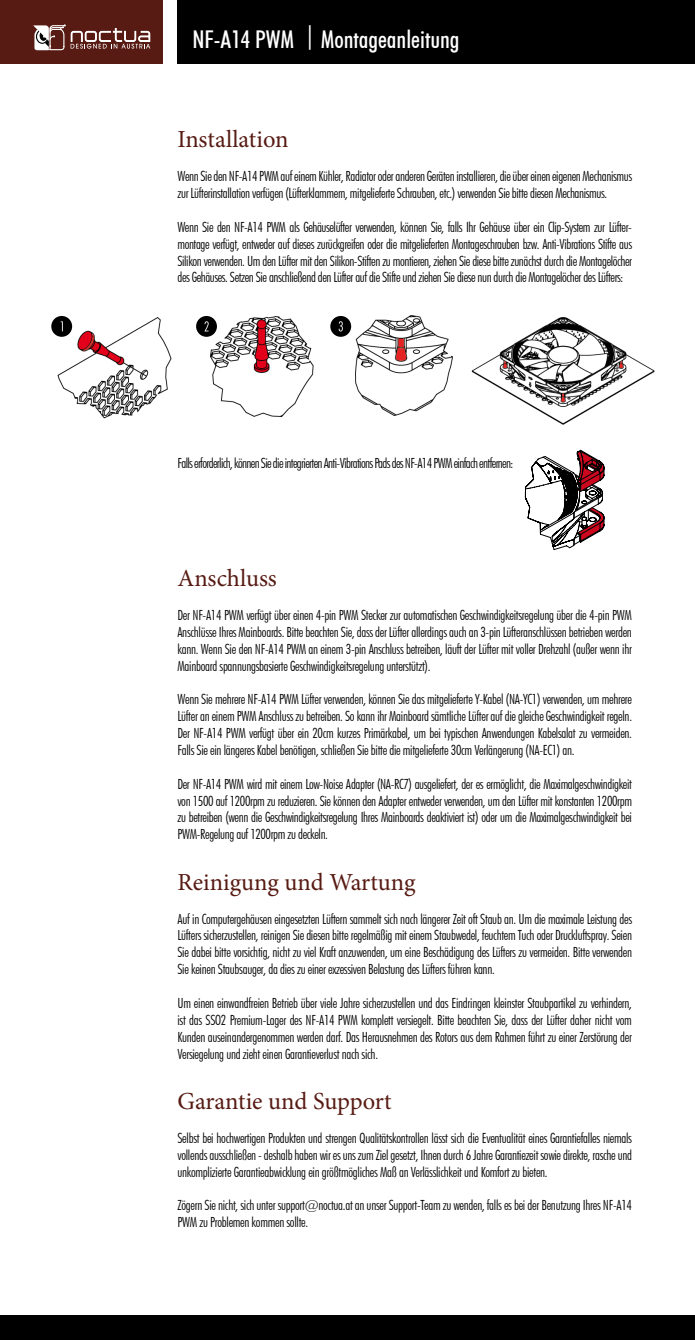
<style>
.page{position:relative;width:695px;height:1340px;background:#fff}
.page>*{position:absolute;margin:0;border:0;box-sizing:border-box;transform-origin:0 0}
.t1{font:24.5px "Minion Pro";color:#571b13}
.t2{font:500 condensed 24.5px "Futura BT";color:#fff}
.t3{font:300 condensed 14px/16.8px "Futura BT";letter-spacing:-.025em;color:#000;text-align:justify}
.t4{font:300 condensed 14px "Futura BT";letter-spacing:-.045em;color:#000}
</style>
<div class="page">
<div style="left:177px;top:0;width:517px;height:63px;background:#000"></div>
<div style="left:0;top:0;width:162px;height:63px;background:#571b13"></div>
<div style="left:0;top:1315px;width:694px;height:24px;background:#000"></div>
<svg style="left:33px;top:24px;width:117px;height:27px"></svg>
<svg style="left:51px;top:316px;width:21px;height:21px"></svg>
<div style="left:330px;top:316px;width:21px;height:21px;background:#000;border-radius:50%"></div>
<svg style="left:338px;top:321px;width:5px;height:10px"></svg>
<div style="left:196px;top:316px;width:21px;height:21px;background:#000;border-radius:50%"></div>
<svg style="left:204px;top:321px;width:5px;height:10px"></svg>
<img style="left:355px;top:315px;width:97px;height:101px">
<img style="left:210px;top:317px;width:103px;height:100px">
<img style="left:55px;top:316px;width:117px;height:103px">
<img style="left:471px;top:317px;width:184px;height:108px">
<svg style="left:524px;top:449px;width:81px;height:101px"></svg>
<h1 class="t2" style="left:192px;top:24px;width:268px">NF-A14 PWM | Montageanleitung</h1>
<h1 class="t1" style="left:177px;top:123px;width:113px">Installation</h1>
<p class="t3" style="left:177px;top:168px;width:456px">Wenn Sie den NF-A14 PWM auf einem Kühler, Radiator oder anderen Geräten installieren, die über einen eigenen Mechanismus zur Lüfterinstallation verfügen (Lüfterklammern, mitgelieferte Schrauben, etc.) verwenden Sie bitte diesen Mechanismus.</p>
<p class="t3" style="left:177px;top:218px;width:456px">Wenn Sie den NF-A14 PWM als Gehäuselüfter verwenden, können Sie, falls Ihr Gehäuse über ein Clip-System zur Lüfter&shy;montage verfügt, entweder auf dieses zurückgreifen oder die mitgelieferten Montageschrauben bzw. Anti-Vibrations Stifte aus Silikon verwenden. Um den Lüfter mit den Silikon-Stiften zu montieren, ziehen Sie diese bitte zunächst durch die Montagelöcher des Gehäuses. Setzen Sie anschließend den Lüfter auf die Stifte und ziehen Sie diese nun durch die Montagelöcher des Lüfters:</p>
<p class="t4" style="left:177px;top:454px;width:337px">Falls erforderlich, können Sie die integrierten Anti-Vibrations Pads des NF-A14 PWM einfach entfernen:</p>
<h1 class="t1" style="left:177px;top:562px;width:101px">Anschluss</h1>
<p class="t3" style="left:177px;top:606px;width:456px">Der NF-A14 PWM verfügt über einen 4-pin PWM Stecker zur automatischen Geschwindigkeitsregelung über die 4-pin PWM Anschlüsse Ihres Mainboards. Bitte beachten Sie, dass der Lüfter allerdings auch an 3-pin Lüfteranschlüssen betrieben werden kann. Wenn Sie den NF-A14 PWM an einem 3-pin Anschluss betreiben, läuft der Lüfter mit voller Drehzahl (außer wenn ihr Mainboard spannungsbasierte Geschwindigkeitsregelung unterstützt).</p>
<p class="t3" style="left:177px;top:690px;width:456px">Wenn Sie mehrere NF-A14 PWM Lüfter verwenden, können Sie das mitgelieferte Y-Kabel (NA-YC1) verwenden, um mehrere Lüfter an einem PWM Anschluss zu betreiben. So kann ihr Mainboard sämtliche Lüfter auf die gleiche Geschwindigkeit regeln.<br>Der NF-A14 PWM verfügt über ein 20cm kurzes Primärkabel, um bei typischen Anwendungen Kabelsalat zu vermeiden.<br>Falls Sie ein längeres Kabel benötigen, schließen Sie bitte die mitgelieferte 30cm Verlängerung (NA-EC1) an.</p>
<p class="t3" style="left:177px;top:775px;width:456px">Der NF-A14 PWM wird mit einem Low-Noise Adapter (NA-RC7) ausgeliefert, der es ermöglicht, die Maximalgeschwindigkeit von 1500 auf 1200rpm zu reduzieren. Sie können den Adapter entweder verwenden, um den Lüfter mit konstanten 1200rpm zu betreiben (wenn die Geschwindigkeitsregelung Ihres Mainboards deaktiviert ist) oder um die Maximalgeschwindigkeit bei PWM-Regelung auf 1200rpm zu deckeln.</p>
<h1 class="t1" style="left:177px;top:865px;width:239px">Reinigung und Wartung</h1>
<p class="t3" style="left:177px;top:910px;width:456px">Auf in Computergehäusen eingesetzten Lüftern sammelt sich nach längerer Zeit oft Staub an. Um die maximale Leistung des Lüfters sicherzustellen, reinigen Sie diesen bitte regelmäßig mit einem Staubwedel, feuchtem Tuch oder Druckluftspray. Seien Sie dabei bitte vorsichtig, nicht zu viel Kraft anzuwenden, um eine Beschädigung des Lüfters zu vermeiden. Bitte verwenden Sie keinen Staubsauger, da dies zu einer exzessiven Belastung des Lüfters führen kann.</p>
<p class="t3" style="left:177px;top:994px;width:456px">Um einen einwandfreien Betrieb über viele Jahre sicherzustellen und das Eindringen kleinster Staubpartikel zu verhindern, ist das SSO2 Premium-Lager des NF-A14 PWM komplett versiegelt. Bitte beachten Sie, dass der Lüfter daher nicht vom Kunden auseinandergenommen werden darf. Das Herausnehmen des Rotors aus dem Rahmen führt zu einer Zerstörung der Versiegelung und zieht einen Garantieverlust nach sich.</p>
<h1 class="t1" style="left:177px;top:1084px;width:216px">Garantie und Support</h1>
<p class="t3" style="left:177px;top:1129px;width:456px">Selbst bei hochwertigen Produkten und strengen Qualitätskontrollen lässt sich die Eventualität eines Garantiefalles niemals vollends ausschließen - deshalb haben wir es uns zum Ziel gesetzt, Ihnen durch 6 Jahre Garantiezeit sowie direkte, rasche und unkomplizierte Garantieabwicklung ein größtmögliches Maß an Verlässlichkeit und Komfort zu bieten.</p>
<p class="t3" style="left:177px;top:1196px;width:456px">Zögern Sie nicht, sich unter support@noctua.at an unser Support-Team zu wenden, falls es bei der Benutzung Ihres NF-A14<br>PWM zu Problemen kommen sollte.</p>
</div>
